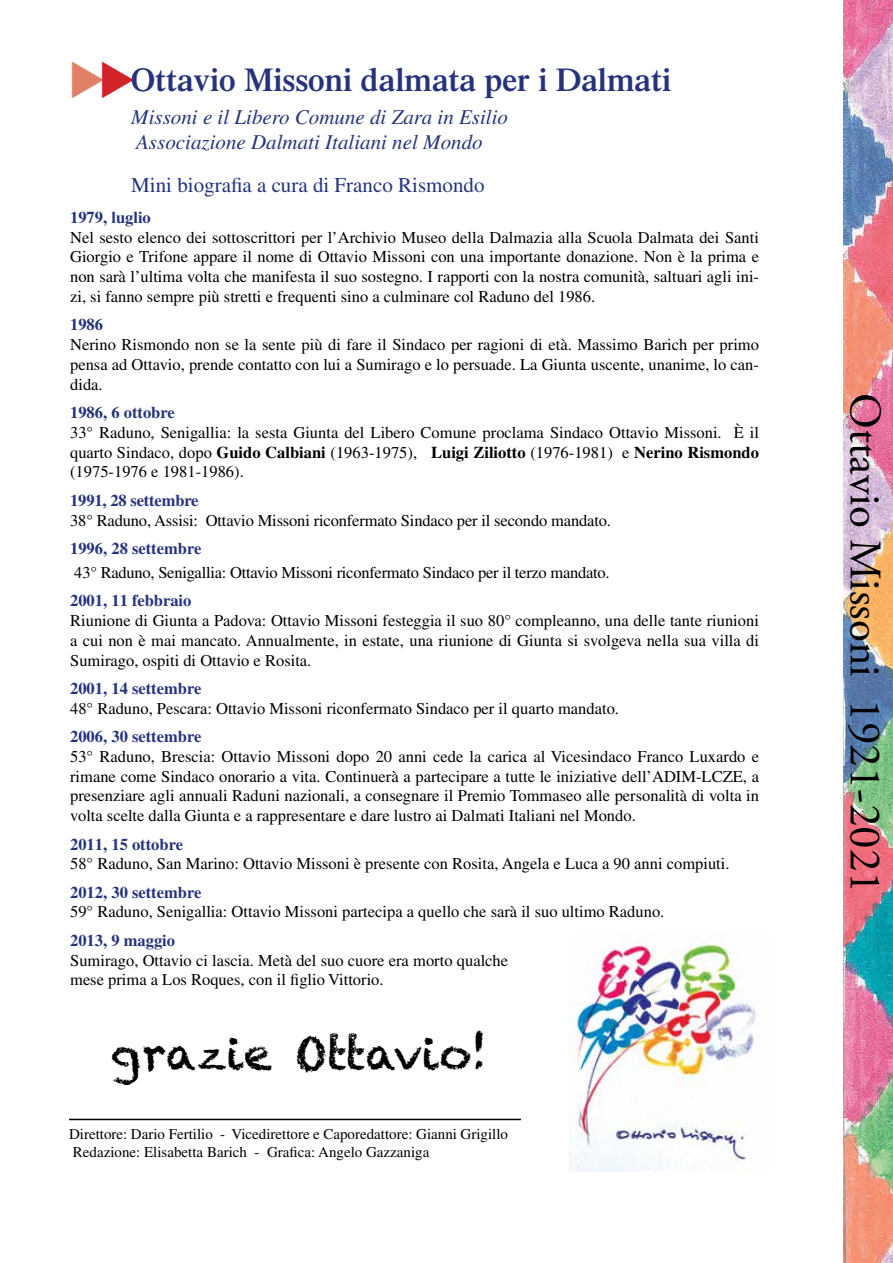
<style>
.page{position:relative;width:893px;height:1263px;background:#fff}
.page>*{position:absolute;margin:0;border:0;box-sizing:border-box;transform-origin:0 0}
.t1{font:45px "Adobe Garamond Pro";color:#000}
.t2{font:45px "Chalkduster";color:#000}
.t3{font:600 33px "Times LT Std";color:#26337b}
.t4{font:italic 21px/25.2px "Times LT Std";color:#26337b}
.t5{font:21px "Times LT Std";color:#26337b}
.t6{font:16.5px/19.8px "Times LT Std";color:#000;text-align:justify}
.t7{font:700 16.5px "Times LT Std";color:#26337b}
.t8{font:15px/18px "Times LT Std";color:#000}
.s1{font-weight:700}
</style>
<div class="page">
<img style="left:844px;top:0;width:49px;height:1263px">
<img style="left:570px;top:933px;width:187px;height:238px">
<hr style="left:69px;top:1119px;width:452px;height:1px;background:#000">
<h2 class="t3" style="left:131px;top:60px;width:541px">Ottavio Missoni dalmata per i Dalmati</h2>
<p class="t4" style="left:131px;top:105px;width:378px">Missoni e il Libero Comune di Zara in Esilio<br>Associazione Dalmati Italiani nel Mondo</p>
<p class="t5" style="left:131px;top:173px;width:355px">Mini biografia a cura di Franco Rismondo</p>
<p class="t7" style="left:70px;top:207px;width:82px">1979, luglio</p>
<p class="t6" style="left:70px;top:227px;width:690px">Nel sesto elenco dei sottoscrittori per l’Archivio Museo della Dalmazia alla Scuola Dalmata dei Santi Giorgio e Trifone appare il nome di Ottavio Missoni con una importante donazione. Non è la prima e non sarà l’ultima volta che manifesta il suo sostegno. I rapporti con la nostra comunità, saltuari agli ini&shy;zi, si fanno sempre più stretti e frequenti sino a culminare col Raduno del 1986.</p>
<p class="t7" style="left:70px;top:315px;width:34px">1986</p>
<p class="t6" style="left:70px;top:335px;width:690px">Nerino Rismondo non se la sente più di fare il Sindaco per ragioni di età. Massimo Barich per primo pensa ad Ottavio, prende contatto con lui a Sumirago e lo persuade. La Giunta uscente, unanime, lo can&shy;dida.</p>
<p class="t7" style="left:70px;top:403px;width:106px">1986, 6 ottobre</p>
<p class="t6" style="left:70px;top:422px;width:690px">33° Raduno, Senigallia: la sesta Giunta del Libero Comune proclama Sindaco Ottavio Missoni. È il quarto Sindaco, dopo <span class="s1">Guido Calbiani</span> (1963-1975), <span class="s1">Luigi Ziliotto</span> (1976-1981) e <span class="s1">Nerino Rismondo </span>(1975-1976 e 1981-1986).</p>
<p class="t7" style="left:70px;top:490px;width:130px">1991, 28 settembre</p>
<p class="t6" style="left:70px;top:510px;width:542px">38° Raduno, Assisi: Ottavio Missoni riconfermato Sindaco per il secondo mandato.</p>
<p class="t7" style="left:70px;top:538px;width:133px">1996, 28 settembre</p>
<p class="t6" style="left:74px;top:562px;width:537px">43° Raduno, Senigallia: Ottavio Missoni riconfermato Sindaco per il terzo mandato.</p>
<p class="t7" style="left:70px;top:591px;width:123px">2001, 11 febbraio</p>
<p class="t6" style="left:70px;top:610px;width:690px">Riunione di Giunta a Padova: Ottavio Missoni festeggia il suo 80° compleanno, una delle tante riunioni a cui non è mai mancato. Annualmente, in estate, una riunione di Giunta si svolgeva nella sua villa di Sumirago, ospiti di Ottavio e Rosita.</p>
<p class="t7" style="left:70px;top:678px;width:133px">2001, 14 settembre</p>
<p class="t6" style="left:70px;top:698px;width:550px">48° Raduno, Pescara: Ottavio Missoni riconfermato Sindaco per il quarto mandato.</p>
<p class="t7" style="left:70px;top:727px;width:133px">2006, 30 settembre</p>
<p class="t6" style="left:70px;top:746px;width:690px">53° Raduno, Brescia: Ottavio Missoni dopo 20 anni cede la carica al Vicesindaco Franco Luxardo e rimane come Sindaco onorario a vita. Continuerà a partecipare a tutte le iniziative dell’ADIM-LCZE, a presenziare agli annuali Raduni nazionali, a consegnare il Premio Tommaseo alle personalità di volta in volta scelte dalla Giunta e a rappresentare e dare lustro ai Dalmati Italiani nel Mondo.</p>
<p class="t7" style="left:70px;top:834px;width:114px">2011, 15 ottobre</p>
<p class="t6" style="left:70px;top:854px;width:661px">58° Raduno, San Marino: Ottavio Missoni è presente con Rosita, Angela e Luca a 90 anni compiuti.</p>
<p class="t7" style="left:70px;top:882px;width:133px">2012, 30 settembre</p>
<p class="t6" style="left:70px;top:902px;width:596px">59° Raduno, Senigallia: Ottavio Missoni partecipa a quello che sarà il suo ultimo Raduno.</p>
<p class="t7" style="left:70px;top:930px;width:106px">2013, 9 maggio</p>
<p class="t6" style="left:70px;top:950px;width:439px">Sumirago, Ottavio ci lascia. Metà del suo cuore era morto qualche mese prima a Los Roques, con il figlio Vittorio.</p>
<h1 class="t2" style="left:111px;top:1027px;width:379px">grazie Ottavio!</h1>
<p class="t8" style="left:69px;top:1125px;width:440px">Direttore: Dario Fertilio - Vicedirettore e Caporedattore: Gianni Grigillo<br>Redazione: Elisabetta Barich - Grafica: Angelo Gazzaniga</p>
<h1 class="t1" style="left:892px;top:393px;width:502px;rotate:90deg">Ottavio Missoni 1921-2021</h1>
</div>
